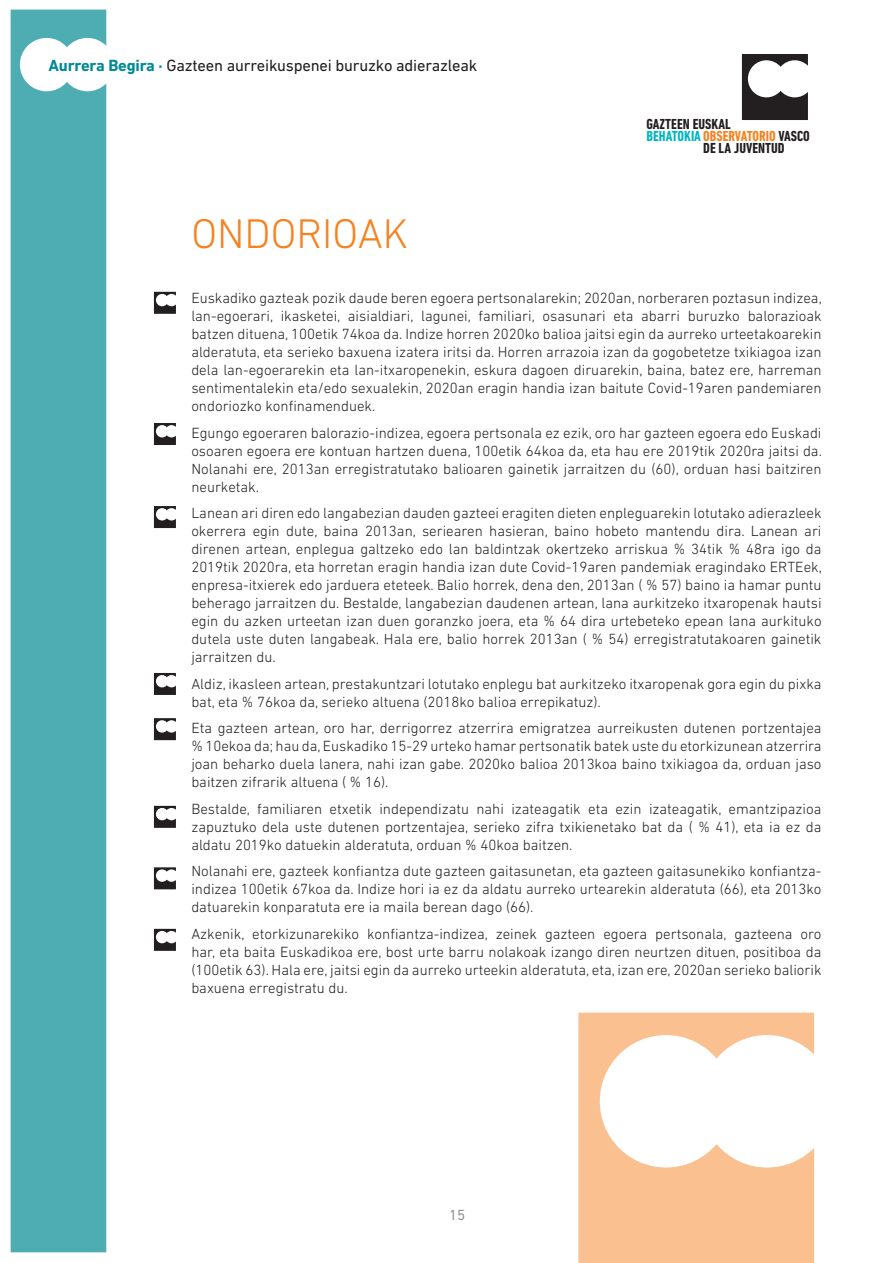
<style>
.page{position:relative;width:893px;height:1263px;background:#fff}
.page>*{position:absolute;margin:0;border:0;box-sizing:border-box;transform-origin:0 0}
.Titular_Principal{font:300 42.15px "DIN Next LT Pro";color:#f58220}
.t1{font:16.5px "DIN Next LT Pro";letter-spacing:-.01em;color:#231f20}
.Texto_normal{font:300 15px/18px "DIN Next LT Pro";color:#231f20;text-align:justify}
.t2{font:15px "DIN Next LT Pro";color:#939598}
.t3{font:700 condensed 14.85px "DIN Next LT Pro";color:#f58220}
.t4{font:700 condensed 14.85px "DIN Next LT Pro";color:#231f20}
.s1{font-weight:700;color:#008a93}
.s2{color:#00b6c0}
.s3{color:#231f20}
</style>
<div class="page">
<svg style="left:742px;top:54px;width:66px;height:66px"></svg>
<div style="left:11px;top:10px;width:95px;height:1242px;background:#4dadb3"></div>
<svg style="left:154px;top:292px;width:22px;height:22px"></svg>
<svg style="left:154px;top:423px;width:22px;height:22px"></svg>
<svg style="left:154px;top:506px;width:22px;height:22px"></svg>
<svg style="left:154px;top:673px;width:22px;height:22px"></svg>
<svg style="left:154px;top:718px;width:22px;height:22px"></svg>
<svg style="left:578px;top:1013px;width:236px;height:250px;fill:#fac08f"></svg>
<svg style="left:154px;top:806px;width:22px;height:22px"></svg>
<svg style="left:154px;top:867px;width:22px;height:22px"></svg>
<svg style="left:154px;top:929px;width:22px;height:22px"></svg>
<p class="t1" style="left:48px;top:56px;width:430px"><span class="s1">Aurrera Begira ·</span> Gazteen aurreikuspenei buruzko adierazleak</p>
<p class="Titular_Principal" style="left:191px;top:209px;width:218px">ONDORIOAK</p>
<p class="t4" style="left:647px;top:115px;width:86px">GAZTEEN EUSKAL</p>
<p class="t3" style="left:647px;top:127px;width:165px"><span class="s2">BEHATOKIA</span> OBSERVATORIO <span class="s3">VASCO</span></p>
<p class="t4" style="left:703px;top:139px;width:83px">DE LA JUVENTUD</p>
<p class="Texto_normal" style="left:191px;top:289px;width:632px">Euskadiko gazteak pozik daude beren egoera pertsonalarekin; 2020an, norberaren poztasun indizea, lan-egoerari, ikasketei, aisialdiari, lagunei, familiari, osasunari eta abarri buruzko balorazioak batzen dituena, 100etik 74koa da. Indize horren 2020ko balioa jaitsi egin da aurreko urteetakoarekin alderatuta, eta serieko baxuena izatera iritsi da. Horren arrazoia izan da gogobetetze txikiagoa izan dela lan-egoerarekin eta lan-itxaropenekin, eskura dagoen diruarekin, baina, batez ere, harreman sentimentalekin eta/edo sexualekin, 2020an eragin handia izan baitute Covid-19aren pandemiaren ondoriozko konfinamenduek.</p>
<p class="Texto_normal" style="left:191px;top:423px;width:632px">Egungo egoeraren balorazio-indizea, egoera pertsonala ez ezik, oro har gazteen egoera edo Euskadi osoaren egoera ere kontuan hartzen duena, 100etik 64koa da, eta hau ere 2019tik 2020ra jaitsi da.<br>Nolanahi ere, 2013an erregistratutako balioaren gainetik jarraitzen du (60), orduan hasi baitziren neurketak.</p>
<p class="Texto_normal" style="left:191px;top:504px;width:632px">Lanean ari diren edo langabezian dauden gazteei eragiten dieten enpleguarekin lotutako adierazleek okerrera egin dute, baina 2013an, seriearen hasieran, baino hobeto mantendu dira. Lanean ari direnen artean, enplegua galtzeko edo lan baldintzak okertzeko arriskua % 34tik % 48ra igo da 2019tik 2020ra, eta horretan eragin handia izan dute Covid-19aren pandemiak eragindako ERTEek, enpresa-itxierek edo jarduera eteteek. Balio horrek, dena den, 2013an ( % 57) baino ia hamar puntu beherago jarraitzen du. Bestalde, langabezian daudenen artean, lana aurkitzeko itxaropenak hautsi egin du azken urteetan izan duen goranzko joera, eta % 64 dira urtebeteko epean lana aurkituko dutela uste duten langabeak. Hala ere, balio horrek 2013an ( % 54) erregistratutakoaren gainetik jarraitzen du.</p>
<p class="Texto_normal" style="left:191px;top:674px;width:632px">Aldiz, ikasleen artean, prestakuntzari lotutako enplegu bat aurkitzeko itxaropenak gora egin du pixka bat, eta % 76koa da, serieko altuena (2018ko balioa errepikatuz).</p>
<p class="Texto_normal" style="left:191px;top:719px;width:632px">Eta gazteen artean, oro har, derrigorrez atzerrira emigratzea aurreikusten dutenen portzentajea % 10ekoa da; hau da, Euskadiko 15-29 urteko hamar pertsonatik batek uste du etorkizunean atzerrira joan beharko duela lanera, nahi izan gabe. 2020ko balioa 2013koa baino txikiagoa da, orduan jaso baitzen zifrarik altuena ( % 16).</p>
<p class="Texto_normal" style="left:191px;top:799px;width:632px">Bestalde, familiaren etxetik independizatu nahi izateagatik eta ezin izateagatik, emantzipazioa zapuztuko dela uste dutenen portzentajea, serieko zifra txikienetako bat da ( % 41), eta ia ez da aldatu 2019ko datuekin alderatuta, orduan % 40koa baitzen.</p>
<p class="Texto_normal" style="left:191px;top:862px;width:632px">Nolanahi ere, gazteek konfiantza dute gazteen gaitasunetan, eta gazteen gaitasunekiko konfiantza&shy;indizea 100etik 67koa da. Indize hori ia ez da aldatu aurreko urtearekin alderatuta (66), eta 2013ko datuarekin konparatuta ere ia maila berean dago (66).</p>
<p class="Texto_normal" style="left:191px;top:924px;width:632px">Azkenik, etorkizunarekiko konfiantza-indizea, zeinek gazteen egoera pertsonala, gazteena oro har, eta baita Euskadikoa ere, bost urte barru nolakoak izango diren neurtzen dituen, positiboa da (100etik 63). Hala ere, jaitsi egin da aurreko urteekin alderatuta, eta, izan ere, 2020an serieko baliorik baxuena erregistratu du.</p>
<p class="t2" style="left:449px;top:1206px;width:18px">15</p>
</div>
